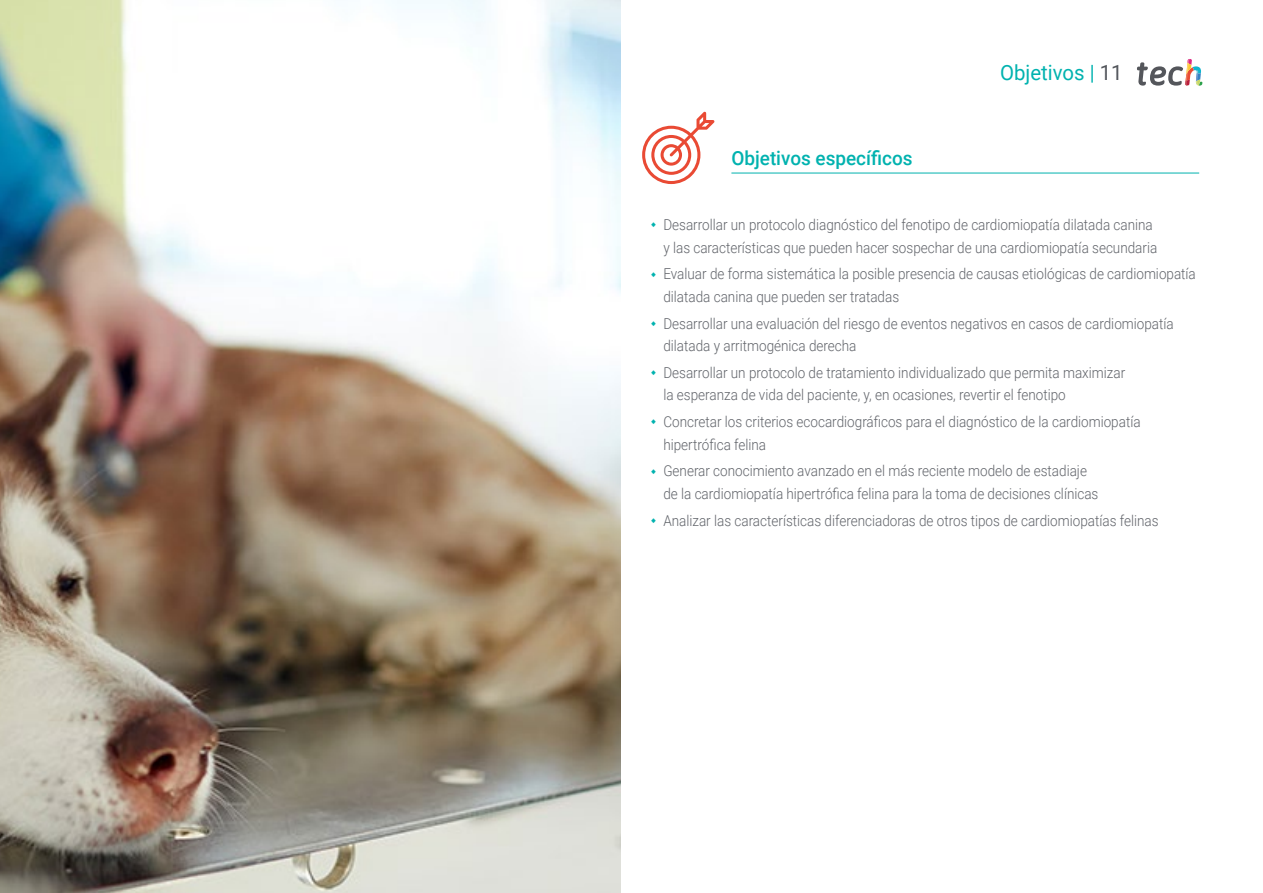
<style>
.page{position:relative;width:1263px;height:893px;background:#fff}
.page>*{position:absolute;margin:0;border:0;box-sizing:border-box;transform-origin:0 0}
.t1{font:21px "Roboto";color:#00b2af}
.t2{font:500 19.5px "Roboto";color:#00b2af}
.t3{font:300 15px/22.5px "Roboto";color:#61646a;scale:.9 1}
.s1{color:#52555b}
</style>
<div class="page">
<img style="left:0;top:0;width:621px;height:893px">
<hr style="left:731px;top:173px;width:468px;height:1px;background:#00b2af">
<svg style="left:642px;top:112px;width:72px;height:72px"></svg>
<svg style="left:1137px;top:59px;width:65px;height:27px"></svg>
<h2 class="t2" style="left:731px;top:144px;width:183px">Objetivos específicos</h2>
<h1 class="t1" style="left:1000px;top:57px;width:124px">Objetivos | <span class="s1">11</span></h1>
<p class="t3" style="left:663px;top:213px;width:550px">Desarrollar un protocolo diagnóstico del fenotipo de cardiomiopatía dilatada canina y las características que pueden hacer sospechar de una cardiomiopatía secundaria</p>
<p class="t3" style="left:663px;top:262px;width:593px">Evaluar de forma sistemática la posible presencia de causas etiológicas de cardiomiopatía dilatada canina que pueden ser tratadas</p>
<p class="t3" style="left:663px;top:311px;width:569px">Desarrollar una evaluación del riesgo de eventos negativos en casos de cardiomiopatía dilatada y arritmogénica derecha</p>
<p class="t3" style="left:663px;top:361px;width:515px">Desarrollar un protocolo de tratamiento individualizado que permita maximizar la esperanza de vida del paciente, y, en ocasiones, revertir el fenotipo</p>
<p class="t3" style="left:663px;top:410px;width:532px">Concretar los criterios ecocardiográficos para el diagnóstico de la cardiomiopatía hipertrófica felina</p>
<p class="t3" style="left:663px;top:459px;width:485px">Generar conocimiento avanzado en el más reciente modelo de estadiaje de la cardiomiopatía hipertrófica felina para la toma de decisiones clínicas</p>
<p class="t3" style="left:663px;top:508px;width:552px">Analizar las características diferenciadoras de otros tipos de cardiomiopatías felinas</p>
</div>
